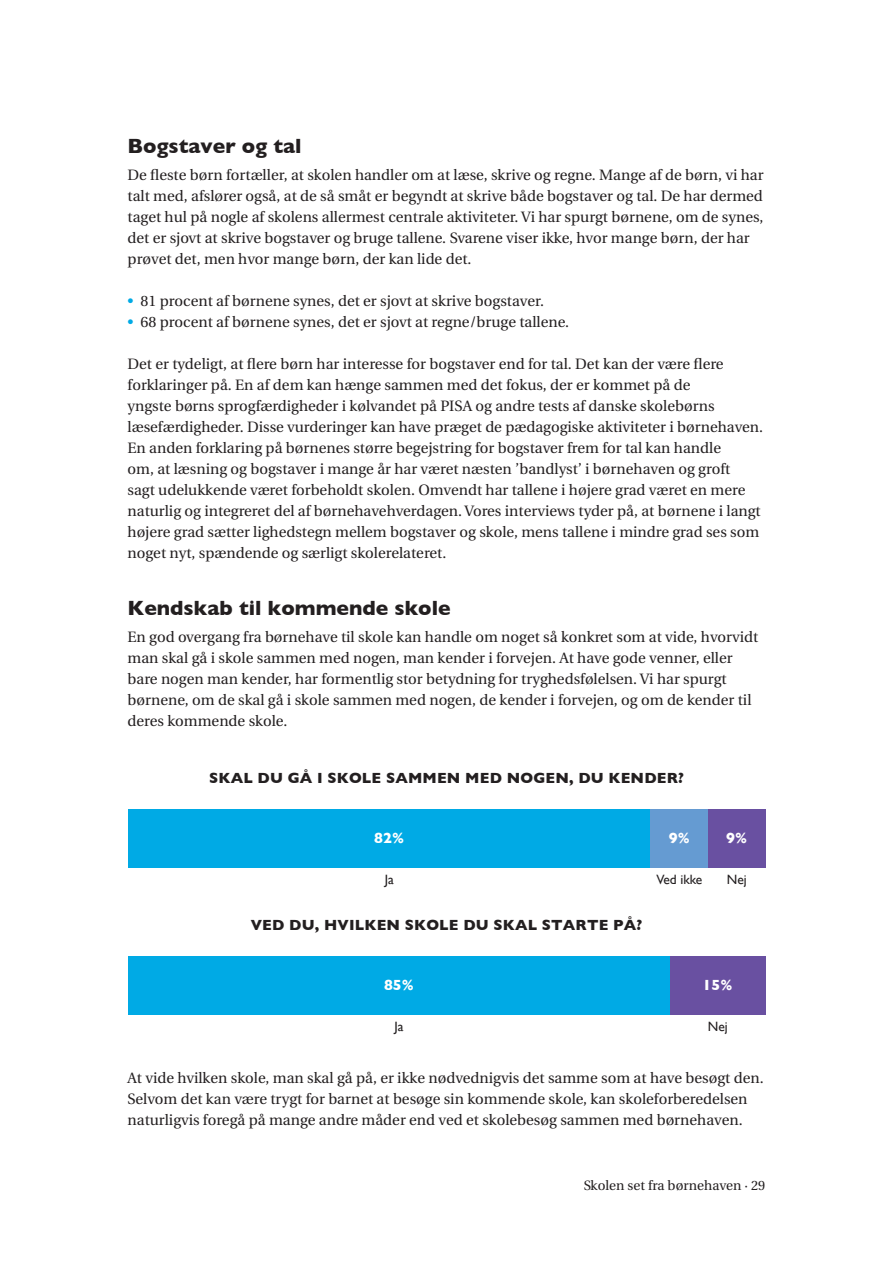
<style>
.page{position:relative;width:893px;height:1263px;background:#fff}
.page>*{position:absolute;margin:0;border:0;box-sizing:border-box;transform-origin:0 0}
.t1{font:700 21px "Gill Sans";color:#231f20}
.t2{font:15px/21px "Utopia";color:#231f20}
.t3{font:700 15px "Gill Sans";letter-spacing:.195em;color:#231f20}
.t4{font:700 15px "Gill Sans";color:#fff}
.t5{font:13.5px "Utopia";color:#231f20}
.t6{font:13.5px "Gill Sans";color:#231f20}
.s1{color:#00aae5}
</style>
<div class="page">
<div style="left:128px;top:956px;width:542px;height:58px;background:#00aae5"></div>
<div style="left:670px;top:956px;width:96px;height:58px;background:#6950a1"></div>
<div style="left:128px;top:809px;width:523px;height:58px;background:#00aae5"></div>
<div style="left:651px;top:809px;width:57px;height:58px;background:#659bd2"></div>
<div style="left:708px;top:809px;width:58px;height:58px;background:#6950a1"></div>
<h1 class="t1" style="left:128px;top:134px;width:176px">BOGSTAVER OG TAL</h1>
<p class="t2" style="left:128px;top:165px;width:637px">De fleste børn fortæller, at skolen handler om at læse, skrive og regne. Mange af de børn, vi har talt med, afslører også, at de så småt er begyndt at skrive både bogstaver og tal. De har dermed taget hul på nogle af skolens allermest centrale aktiviteter. Vi har spurgt børnene, om de synes, det er sjovt at skrive bogstaver og bruge tallene. Svarene viser ikke, hvor mange børn, der har prøvet det, men hvor mange børn, der kan lide det.</p>
<p class="t2" style="left:128px;top:291px;width:418px"><span class="s1">•</span> 81 procent af børnene synes, det er sjovt at skrive bogstaver.</p>
<p class="t2" style="left:128px;top:312px;width:443px"><span class="s1">•</span> 68 procent af børnene synes, det er sjovt at regne/bruge tallene.</p>
<p class="t2" style="left:128px;top:354px;width:637px">Det er tydeligt, at flere børn har interesse for bogstaver end for tal. Det kan der være flere forklaringer på. En af dem kan hænge sammen med det fokus, der er kommet på de<br>yngste børns sprogfærdigheder i kølvandet på PISA og andre tests af danske skolebørns læsefærdigheder. Disse vurderinger kan have præget de pædagogiske aktiviteter i børnehaven.<br>En anden forklaring på børnenes større begejstring for bogstaver frem for tal kan handle<br>om, at læsning og bogstaver i mange år har været næsten ’bandlyst’ i børnehaven og groft<br>sagt udelukkende været forbeholdt skolen. Omvendt har tallene i højere grad været en mere naturlig og integreret del af børnehavehverdagen. Vores interviews tyder på, at børnene i langt højere grad sætter lighedstegn mellem bogstaver og skole, mens tallene i mindre grad ses som noget nyt, spændende og særligt skolerelateret.</p>
<h1 class="t1" style="left:128px;top:596px;width:325px">KENDSKAB TIL KOMMENDE SKOLE</h1>
<p class="t2" style="left:128px;top:627px;width:632px">En god overgang fra børnehave til skole kan handle om noget så konkret som at vide, hvorvidt man skal gå i skole sammen med nogen, man kender i forvejen. At have gode venner, eller bare nogen man kender, har formentlig stor betydning for tryghedsfølelsen. Vi har spurgt børnene, om de skal gå i skole sammen med nogen, de kender i forvejen, og om de kender til deres kommende skole.</p>
<p class="t3" style="left:209px;top:769px;width:22px">SKAL</p>
<p class="t3" style="left:258px;top:769px;width:82px">DU GÅ ISKOLE</p>
<p class="t3" style="left:386px;top:769px;width:14px">SAMMEN</p>
<p class="t3" style="left:465px;top:769px;width:13px">MED</p>
<p class="t3" style="left:507px;top:769px;width:13px">NOGEN</p>
<p class="t3" style="left:569px;top:769px;width:52px">, DU KENDER</p>
<p class="t3" style="left:678px;top:769px;width:7px">?</p>
<p class="t4" style="left:374px;top:829px;width:31px">82%</p>
<p class="t4" style="left:669px;top:829px;width:22px">9%</p>
<p class="t4" style="left:726px;top:829px;width:22px">9%</p>
<p class="t6" style="left:385px;top:871px;width:11px">Ja</p>
<p class="t6" style="left:657px;top:871px;width:47px">Ved ikke</p>
<p class="t6" style="left:727px;top:871px;width:21px">Nej</p>
<p class="t3" style="left:251px;top:916px;width:98px">VED DU, HVILKEN</p>
<p class="t3" style="left:405px;top:916px;width:12px">SKOLE</p>
<p class="t3" style="left:463px;top:916px;width:42px">DU SKAL</p>
<p class="t3" style="left:542px;top:916px;width:12px">STARTE</p>
<p class="t3" style="left:613px;top:916px;width:31px">PÅ ?</p>
<p class="t4" style="left:384px;top:976px;width:31px">85%</p>
<p class="t4" style="left:703px;top:976px;width:31px">15%</p>
<p class="t6" style="left:394px;top:1018px;width:11px">Ja</p>
<p class="t6" style="left:708px;top:1018px;width:21px">Nej</p>
<p class="t2" style="left:128px;top:1068px;width:638px">At vide hvilken skole, man skal gå på, er ikke nødvednigvis det samme som at have besøgt den.<br>Selvom det kan være trygt for barnet at besøge sin kommende skole, kan skoleforberedelsen naturligvis foregå på mange andre måder end ved et skolebesøg sammen med børnehaven.</p>
<p class="t5" style="left:584px;top:1177px;width:183px">Skolen set fra børnehaven · 29</p>
</div>
